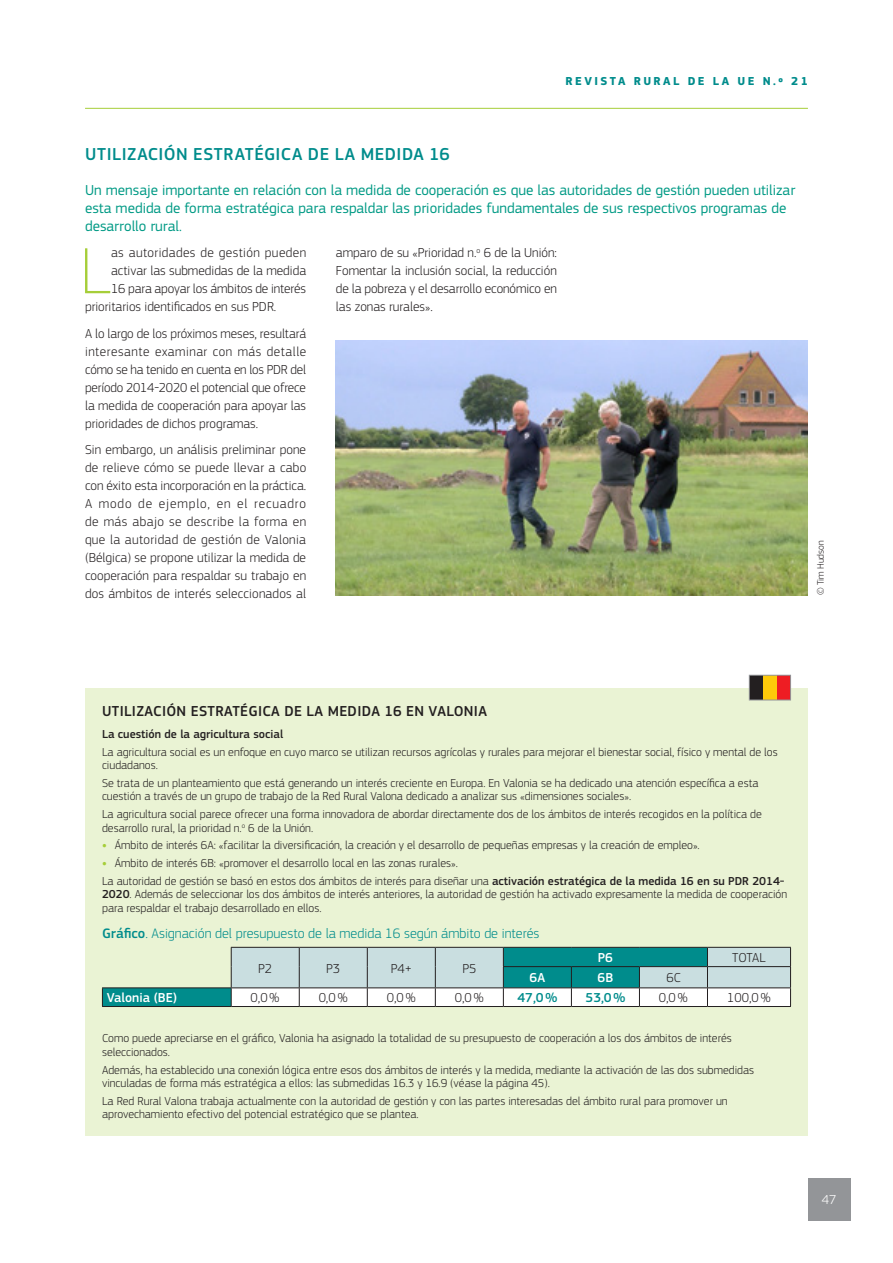
<style>
.page{position:relative;width:893px;height:1263px;background:#fff}
.page>*{position:absolute;margin:0;border:0;box-sizing:border-box;transform-origin:0 0}
._0_Body_Leterine{font:100 67.8px "EC Square Sans Pro";color:#a6ce39}
._2_Titre_2{font:500 18px "EC Square Sans Pro";letter-spacing:.025em;color:#008c8c}
._2_Chapeau_SMALL{font:15px/18px "EC Square Sans Pro";color:#009a85}
.Box_-_Titre{font:500 15px "EC Square Sans Pro";letter-spacing:.02em;color:#231f20}
.Titre_Figure{font:300 14.25px "EC Square Sans Pro";color:#008c8c}
._0_Body{font:300 13.5px/18px "EC Square Sans Pro";color:#231f20;text-align:justify}
._0_Body_Leterine-2{font:300 13.5px "EC Square Sans Pro";color:#231f20}
.Table_-_Body_noir{font:300 13.5px "EC Square Sans Pro";color:#231f20}
.Table_-_Body_noir-2{font:500 13.5px "EC Square Sans Pro";color:#fff}
.Table_-_Body_noir-3{font:500 13.5px "EC Square Sans Pro";color:#008c8c}
.t1{font:300 13.5px "EC Square Sans Pro";color:#fff}
.Box_-_Body_noir{font:300 12px/13.5px "EC Square Sans Pro";color:#231f20}
.Box_-_Body_noir-2{font:500 12px "EC Square Sans Pro";color:#231f20}
.t2{font:700 12px "EC Square Sans Pro";letter-spacing:.2em;color:#008c8c}
._8___photo{font:300 9.75px "EC Square Sans Pro";color:#231f20}
.s1{font-weight:700;color:#a6ce39}
.s2{font-weight:500}
</style>
<div class="page">
<hr style="left:85px;top:108px;width:723px;height:1px;background:#a6ce39">
<img style="left:336px;top:340px;width:472px;height:255px">
<div style="left:85px;top:688px;width:723px;height:447px;background:#eaf3d4"></div>
<hr style="left:299px;top:1006px;width:68px;height:1px;background:#231f20">
<hr style="left:367px;top:1006px;width:68px;height:1px;background:#231f20">
<hr style="left:435px;top:1006px;width:68px;height:1px;background:#231f20">
<hr style="left:503px;top:1006px;width:68px;height:1px;background:#231f20">
<hr style="left:571px;top:1006px;width:68px;height:1px;background:#231f20">
<hr style="left:639px;top:1006px;width:68px;height:1px;background:#231f20">
<hr style="left:707px;top:1006px;width:84px;height:1px;background:#231f20">
<svg style="left:102px;top:947px;width:689px;height:59px;background:#a7ceca"></svg>
<hr style="left:102px;top:1006px;width:129px;height:1px;background:#231f20">
<hr style="left:231px;top:1006px;width:68px;height:1px;background:#231f20">
<div style="left:749px;top:675px;width:14px;height:25px;background:#231f20"></div>
<div style="left:763px;top:675px;width:14px;height:25px;background:#feca0a"></div>
<div style="left:777px;top:675px;width:13px;height:25px;background:#ee1d23"></div>
<div style="left:749px;top:675px;width:42px;height:25px;border:1px solid #939598"></div>
<div style="left:808px;top:1178px;width:42px;height:42px;background:#939598"></div>
<p class="t2" style="left:566px;top:74px;width:244px">REVISTA RURAL DE LA UE N.o 21</p>
<p class="_2_Titre_2" style="left:85px;top:143px;width:366px">UTILIZACIÓN ESTRATÉGICA DE LA MEDIDA 16</p>
<p class="_2_Chapeau_SMALL" style="left:85px;top:181px;width:712px">Un mensaje importante en relación con la medida de cooperación es que las autoridades de gestión pueden utilizar esta medida de forma estratégica para respaldar las prioridades fundamentales de sus respectivos programas de desarrollo rural.</p>
<p class="_0_Body_Leterine" style="left:80px;top:231px;width:33px">L</p>
<p class="_0_Body_Leterine-2" style="left:111px;top:245px;width:197px">as autoridades de gestión pueden</p>
<p class="_0_Body" style="left:336px;top:244px;width:223px">amparo de su «Prioridad n.<sup>o</sup> 6 de la Unión:<br>Fomentar la inclusión social, la reducción de la pobreza y el desarrollo económico en las zonas rurales».</p>
<p class="_0_Body_Leterine-2" style="left:111px;top:263px;width:197px">activar las submedidas de la medida</p>
<p class="_0_Body_Leterine-2" style="left:111px;top:281px;width:196px">16 para apoyar los ámbitos de interés</p>
<p class="_0_Body_Leterine-2" style="left:85px;top:299px;width:193px">prioritarios identificados en sus PDR.</p>
<p class="_0_Body" style="left:85px;top:324px;width:223px">A lo largo de los próximos meses, resultará interesante examinar con más detalle cómo se ha tenido en cuenta en los PDR del período 2014-2020 el potencial que ofrece la medida de cooperación para apoyar las prioridades de dichos programas.</p>
<p class="_0_Body" style="left:85px;top:441px;width:223px">Sin embargo, un análisis preliminar pone de relieve cómo se puede llevar a cabo con éxito esta incorporación en la práctica.<br>A modo de ejemplo, en el recuadro de más abajo se describe la forma en que la autoridad de gestión de Valonia (Bélgica) se propone utilizar la medida de cooperación para respaldar su trabajo en dos ámbitos de interés seleccionados al</p>
<p class="_8___photo" style="left:815px;top:595px;width:57px;rotate:-90deg">© Tim Hudson</p>
<p class="Box_-_Titre" style="left:102px;top:702px;width:386px">UTILIZACIÓN ESTRATÉGICA DE LA MEDIDA 16 EN VALONIA</p>
<p class="Box_-_Body_noir-2" style="left:102px;top:727px;width:183px">La cuestión de la agricultura social</p>
<p class="Box_-_Body_noir" style="left:102px;top:745px;width:677px">La agricultura social es un enfoque en cuyo marco se utilizan recursos agrícolas y rurales para mejorar el bienestar social, físico y mental de los ciudadanos.</p>
<p class="Box_-_Body_noir" style="left:102px;top:776px;width:658px">Se trata de un planteamiento que está generando un interés creciente en Europa. En Valonia se ha dedicado una atención específica a esta cuestión a través de un grupo de trabajo de la Red Rural Valona dedicado a analizar sus «dimensiones sociales».</p>
<p class="Box_-_Body_noir" style="left:102px;top:807px;width:661px">La agricultura social parece ofrecer una forma innovadora de abordar directamente dos de los ámbitos de interés recogidos en la política de desarrollo rural, la prioridad n.<sup>o</sup> 6 de la Unión.</p>
<p class="Box_-_Body_noir" style="left:102px;top:839px;width:599px"><span class="s1">•</span> Ámbito de interés 6A: «facilitar la diversificación, la creación y el desarrollo de pequeñas empresas y la creación de empleo».</p>
<p class="Box_-_Body_noir" style="left:102px;top:856px;width:357px"><span class="s1">•</span> Ámbito de interés 6B: «promover el desarrollo local en las zonas rurales».</p>
<p class="Box_-_Body_noir" style="left:102px;top:874px;width:686px">La autoridad de gestión se basó en estos dos ámbitos de interés para diseñar una <span class="s2">activación estratégica de la medida 16 en su PDR 2014-<br>2020</span>. Además de seleccionar los dos ámbitos de interés anteriores, la autoridad de gestión ha activado expresamente la medida de cooperación para respaldar el trabajo desarrollado en ellos.</p>
<p class="Titre_Figure" style="left:102px;top:925px;width:439px"><span class="s2">Gráfico</span>. Asignación del presupuesto de la medida 16 según ámbito de interés</p>
<p class="Table_-_Body_noir" style="left:258px;top:960px;width:15px">P2</p>
<p class="Table_-_Body_noir" style="left:326px;top:960px;width:15px">P3</p>
<p class="Table_-_Body_noir" style="left:391px;top:960px;width:23px">P4+</p>
<p class="Table_-_Body_noir" style="left:462px;top:960px;width:15px">P5</p>
<p class="Table_-_Body_noir-2" style="left:598px;top:950px;width:17px">P6</p>
<p class="Table_-_Body_noir" style="left:732px;top:950px;width:35px">TOTAL</p>
<p class="Table_-_Body_noir-2" style="left:530px;top:970px;width:17px">6A</p>
<p class="Table_-_Body_noir-2" style="left:598px;top:970px;width:17px">6B</p>
<p class="Table_-_Body_noir" style="left:666px;top:970px;width:16px">6C</p>
<p class="Table_-_Body_noir-2" style="left:107px;top:990px;width:72px">Valonia (BE)</p>
<p class="Table_-_Body_noir" style="left:251px;top:990px;width:31px">0,0%</p>
<p class="Table_-_Body_noir" style="left:319px;top:990px;width:31px">0,0%</p>
<p class="Table_-_Body_noir" style="left:387px;top:990px;width:31px">0,0%</p>
<p class="Table_-_Body_noir" style="left:455px;top:990px;width:31px">0,0%</p>
<p class="Table_-_Body_noir-3" style="left:518px;top:990px;width:41px">47,0%</p>
<p class="Table_-_Body_noir-3" style="left:586px;top:990px;width:41px">53,0%</p>
<p class="Table_-_Body_noir" style="left:659px;top:990px;width:31px">0,0%</p>
<p class="Table_-_Body_noir" style="left:727px;top:990px;width:45px">100,0%</p>
<p class="Box_-_Body_noir" style="left:102px;top:1031px;width:631px">Como puede apreciarse en el gráfico, Valonia ha asignado la totalidad de su presupuesto de cooperación a los dos ámbitos de interés seleccionados.</p>
<p class="Box_-_Body_noir" style="left:102px;top:1063px;width:654px">Además, ha establecido una conexión lógica entre esos dos ámbitos de interés y la medida, mediante la activación de las dos submedidas vinculadas de forma más estratégica a ellos: las submedidas 16.3 y 16.9 (véase la página 45).</p>
<p class="Box_-_Body_noir" style="left:102px;top:1094px;width:627px">La Red Rural Valona trabaja actualmente con la autoridad de gestión y con las partes interesadas del ámbito rural para promover un aprovechamiento efectivo del potencial estratégico que se plantea.</p>
<p class="t1" style="left:822px;top:1192px;width:16px">47</p>
</div>
